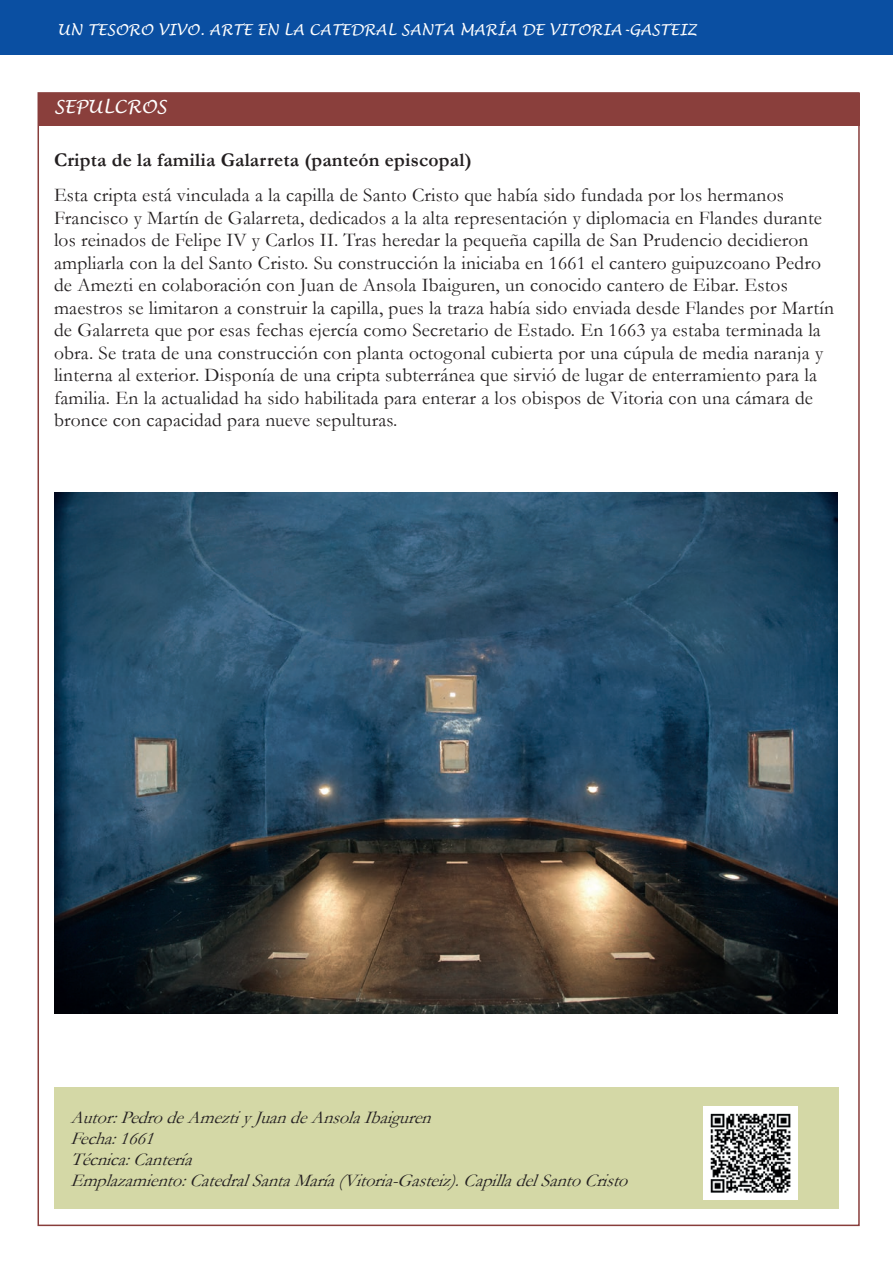
<style>
.page{position:relative;width:893px;height:1263px;background:#fff}
.page>*{position:absolute;margin:0;border:0;box-sizing:border-box;transform-origin:0 0}
.t1{font:19.5px/22.5px "Garamond";letter-spacing:.01em;color:#231f20}
.t2{font:700 19.5px "Garamond";letter-spacing:.01em;color:#231f20}
.t3{font:italic 18px/21px "Garamond";color:#231f20}
.t4{font:italic 18px "Lucida Handwriting";color:#fff}
.t5{font:italic 15px "Lucida Handwriting";color:#fff}
</style>
<div class="page">
<div style="left:0;top:0;width:893px;height:54px;background:#0a4fa2"></div>
<div style="left:39px;top:93px;width:820px;height:33px;background:#8a3f3c"></div>
<img style="left:54px;top:492px;width:783px;height:521px">
<div style="left:54px;top:1087px;width:785px;height:122px;background:#d4d8a6"></div>
<img style="left:704px;top:1106px;width:93px;height:93px">
<p class="t5" style="left:57px;top:20px;width:641px">UN TESORO VIVO. ARTE EN LA CATEDRAL SANTA MARÍA DE VITORIA-GASTEIZ</p>
<p class="t4" style="left:54px;top:96px;width:114px">SEPULCROS</p>
<p class="t2" style="left:54px;top:147px;width:419px">Cripta de la familia Galarreta (panteón episcopal)</p>
<p class="t1" style="left:54px;top:183px;width:781px">Esta cripta está vinculada a la capilla de Santo Cristo que había sido fundada por los hermanos Francisco y Martín de Galarreta, dedicados a la alta representación y diplomacia en Flandes durante los reinados de Felipe IV y Carlos II. Tras heredar la pequeña capilla de San Prudencio decidieron ampliarla con la del Santo Cristo. Su construcción la iniciaba en 1661 el cantero guipuzcoano Pedro de Amezti en colaboración con Juan de Ansola Ibaiguren, un conocido cantero de Eibar. Estos maestros se limitaron a construir la capilla, pues la traza había sido enviada desde Flandes por Martín de Galarreta que por esas fechas ejercía como Secretario de Estado. En 1663 ya estaba terminada la obra. Se trata de una construcción con planta octogonal cubierta por una cúpula de media naranja y linterna al exterior. Disponía de una cripta subterránea que sirvió de lugar de enterramiento para la familia. En la actualidad ha sido habilitada para enterar a los obispos de Vitoria con una cámara de bronce con capacidad para nueve sepulturas.</p>
<p class="t3" style="left:71px;top:1107px;width:566px">Autor:PedrodeAmeztiyJuandeAnsolaIbaiguren<br>Fecha:1661<br>Técnica:Cantería<br>Emplazamiento:CatedralSantaMaría(Vitoria-Gasteiz) .CapilladelSantoCristo</p>
</div>
